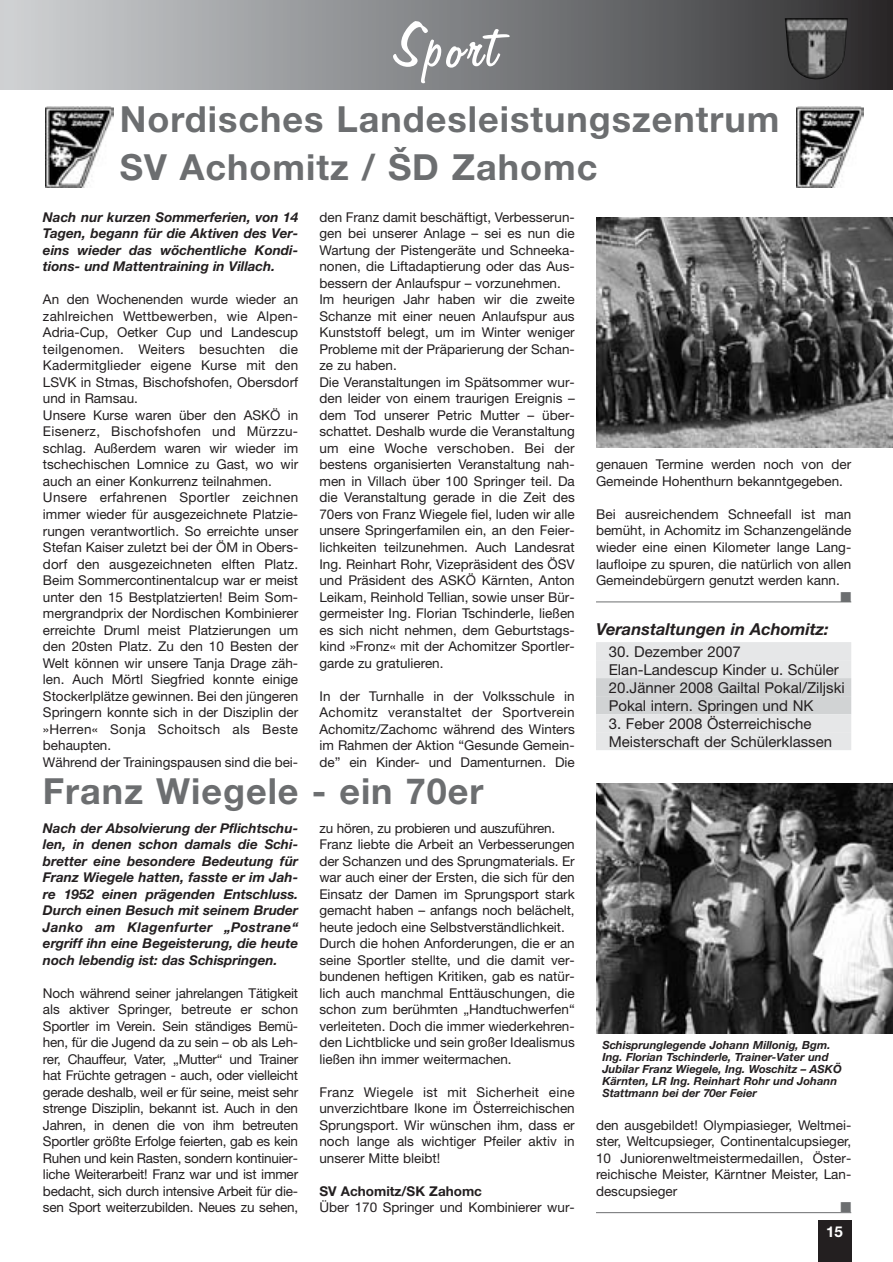
<style>
.page{position:relative;width:893px;height:1262px;background:#fff}
.page>*{position:absolute;margin:0;border:0;box-sizing:border-box;transform-origin:0 0}
.t1{font:72px "Freehand 575 BT Regular B";letter-spacing:.05em;color:#fff}
.t2{font:700 36px/48px "Helvetica Neue";letter-spacing:.03em;color:#6c6e70}
.t3{font:italic 700 16.5px "Helvetica Neue";color:#231f20}
.t4{font:15px/18px "Helvetica Neue";color:#231f20}
.t5{font:700 15px "Helvetica Neue";color:#fff}
.t6{font:14.25px "Zapf Dingbats";color:#6c6e70}
.t7{font:13.5px/16.5px "Helvetica Neue";color:#231f20;text-align:justify}
.t8{font:italic 700 13.5px/16.5px "Helvetica Neue";color:#231f20;text-align:justify}
.t9{font:700 13.5px "Helvetica Neue";color:#231f20}
.t10{font:italic 700 11.25px/12px "Helvetica Neue";color:#231f20}
</style>
<div class="page">
<div style="left:1px;top:0;width:891px;height:89px;background:linear-gradient(to right,#d1d4d7,#303031)"></div>
<img style="left:784px;top:18px;width:63px;height:62px">
<div style="left:818px;top:1220px;width:33px;height:42px;background:#231f20"></div>
<div style="left:1px;top:0;width:8px;height:89px;background:#cfd1d3"></div>
<hr style="left:596px;top:601px;width:255px;height:1px;background:#6c6e70">
<svg style="left:796px;top:107px;width:68px;height:81px"></svg>
<img style="left:796px;top:106px;width:67px;height:81px">
<img style="left:46px;top:106px;width:67px;height:81px">
<img style="left:596px;top:218px;width:296px;height:229px">
<hr style="left:596px;top:1212px;width:255px;height:1px;background:#6c6e70">
<img style="left:596px;top:783px;width:296px;height:250px">
<div style="left:596px;top:642px;width:255px;height:18px;background:#e6e7e8"></div>
<div style="left:596px;top:660px;width:255px;height:18px;background:#e6e7e8"></div>
<div style="left:596px;top:678px;width:255px;height:18px;background:#d1d3d4"></div>
<div style="left:596px;top:696px;width:255px;height:18px;background:#d1d3d4"></div>
<div style="left:596px;top:714px;width:255px;height:18px;background:#e6e7e8"></div>
<div style="left:596px;top:732px;width:255px;height:18px;background:#e6e7e8"></div>
<h1 class="t1" style="left:395px;top:-1px;width:105px">Sport</h1>
<h2 class="t2" style="left:120px;top:98px;width:661px">Nordisches Landesleistungszentrum<br>SV Achomitz / Sˇ D Zahomc</h2>
<p class="t8" style="left:43px;top:210px;width:257px">Nach nur kurzen Sommerferien, von 14<br>Tagen, begann für die Aktiven des Ver&shy;eins wieder das wöchentliche Kondi&shy;tions- und Mattentraining in Villach.</p>
<p class="t7" style="left:43px;top:293px;width:257px;text-align:left">An den Wochenenden wurde wieder an zahlreichen Wettbewerben, wie Alpen-Adria-Cup, Oetker Cup und Landescup teilgenomen. Weiters besuchten die Kadermitglieder eigene Kurse mit den LSVK in Stmas, Bischofshofen, Obersdorf und in Ramsau.<br>Unsere Kurse waren über den ASKÖ in Eisenerz, Bischofshofen und Mürzzu&shy;schlag. Außerdem waren wir wieder im tschechischen Lomnice zu Gast, wo wir auch an einer Konkurrenz teilnahmen.<br>Unsere erfahrenen Sportler zeichnen immer wieder für ausgezeichnete Platzie&shy;rungen verantwortlich. So erreichte unser Stefan Kaiser zuletzt bei der ÖM in Obers&shy;dorf den ausgezeichneten elften Platz.<br>Beim Sommercontinentalcup war er meist unter den 15 Bestplatzierten! Beim Som&shy;mergrandprix der Nordischen Kombinierer erreichte Druml meist Platzierungen um den 20sten Platz. Zu den 10 Besten der Welt können wir unsere Tanja Drage zäh&shy;len. Auch Mörtl Siegfried konnte einige Stockerlplätze gewinnen. Bei den jüngeren Springern konnte sich in der Disziplin der »Herren« Sonja Schoitsch als Beste behaupten.<br>Während der Trainingspausen sind die bei-</p>
<p class="t7" style="left:319px;top:210px;width:257px;text-align:left">den Franz damit beschäftigt, Verbesserun&shy;gen bei unserer Anlage – sei es nun die Wartung der Pistengeräte und Schneeka&shy;nonen, die Liftadaptierung oder das Aus&shy;bessern der Anlaufspur – vorzunehmen.<br>Im heurigen Jahr haben wir die zweite Schanze mit einer neuen Anlaufspur aus Kunststoff belegt, um im Winter weniger Probleme mit der Präparierung der Schan&shy;ze zu haben.<br>Die Veranstaltungen im Spätsommer wur&shy;den leider von einem traurigen Ereignis – dem Tod unserer Petric Mutter – über&shy;schattet. Deshalb wurde die Veranstaltung um eine Woche verschoben. Bei der bestens organisierten Veranstaltung nah&shy;men in Villach über 100 Springer teil. Da die Veranstaltung gerade in die Zeit des 70ers von Franz Wiegele fiel, luden wir alle unsere Springerfamilen ein, an den Feier&shy;lichkeiten teilzunehmen. Auch Landesrat Ing. Reinhart Rohr, Vizepräsident des ÖSV und Präsident des ASKÖ Kärnten, Anton Leikam, Reinhold Tellian, sowie unser Bür&shy;germeister Ing. Florian Tschinderle, ließen es sich nicht nehmen, dem Geburtstags&shy;kind »Fronz« mit der Achomitzer Sportler&shy;garde zu gratulieren.</p>
<p class="t7" style="left:319px;top:689px;width:257px">In der Turnhalle in der Volksschule in Achomitz veranstaltet der Sportverein Achomitz/Zachomc während des Winters im Rahmen der Aktion “Gesunde Gemein&shy;de” ein Kinder- und Damenturnen. Die</p>
<p class="t7" style="left:596px;top:458px;width:257px">genauen Termine werden noch von der<br>Gemeinde Hohenthurn bekanntgegeben.</p>
<p class="t7" style="left:596px;top:507px;width:257px">Bei ausreichendem Schneefall ist man bemüht, in Achomitz im Schanzengelände wieder eine einen Kilometer lange Lang&shy;laufloipe zu spuren, die natürlich von allen Gemeindebürgern genutzt werden kann.</p>
<p class="t6" style="left:840px;top:590px;width:12px">■</p>
<p class="t3" style="left:596px;top:623px;width:234px">Veranstaltungen in Achomitz:</p>
<p class="t4" style="left:608px;top:644px;width:237px">30. Dezember 2007<br>Elan-Landescup Kinder u. Schüler<br>20.Jänner 2008 Gailtal Pokal/Ziljski<br>Pokal intern. Springen und NK</p>
<p class="t4" style="left:608px;top:716px;width:225px">3. Feber 2008 Österreichische<br>Meisterschaft der Schülerklassen</p>
<h2 class="t2" style="left:43px;top:770px;width:442px">Franz Wiegele - ein 70er</h2>
<p class="t8" style="left:43px;top:820px;width:257px">Nach der Absolvierung der Pflichtschu&shy;len, in denen schon damals die Schi&shy;bretter eine besondere Bedeutung für Franz Wiegele hatten, fasste er im Jah&shy;re 1952 einen prägenden Entschluss.<br>Durch einen Besuch mit seinem Bruder Janko am Klagenfurter „Postrane“ ergriff ihn eine Begeisterung, die heute noch lebendig ist: das Schispringen.</p>
<p class="t7" style="left:43px;top:986px;width:257px">Noch während seiner jahrelangen Tätigkeit als aktiver Springer, betreute er schon Sportler im Verein. Sein ständiges Bemü&shy;hen, für die Jugend da zu sein – ob als Leh&shy;rer, Chauffeur, Vater, „Mutter“ und Trainer hat Früchte getragen - auch, oder vielleicht gerade deshalb, weil er für seine, meist sehr strenge Disziplin, bekannt ist. Auch in den Jahren, in denen die von ihm betreuten Sportler größte Erfolge feierten, gab es kein Ruhen und kein Rasten, sondern kontinuier&shy;liche Weiterarbeit! Franz war und ist immer bedacht, sich durch intensive Arbeit für die&shy;sen Sport weiterzubilden. Neues zu sehen,</p>
<p class="t7" style="left:319px;top:821px;width:257px;text-align:left">zu hören, zu probieren und auszuführen.<br>Franz liebte die Arbeit an Verbesserungen der Schanzen und des Sprungmaterials. Er war auch einer der Ersten, die sich für den Einsatz der Damen im Sprungsport stark gemacht haben – anfangs noch belächelt, heute jedoch eine Selbstverständlichkeit.<br>Durch die hohen Anforderungen, die er an seine Sportler stellte, und die damit ver&shy;bundenen heftigen Kritiken, gab es natür&shy;lich auch manchmal Enttäuschungen, die schon zum berühmten „Handtuchwerfen“ verleiteten. Doch die immer wiederkehren&shy;den Lichtblicke und sein großer Idealismus ließen ihn immer weitermachen.</p>
<p class="t7" style="left:319px;top:1085px;width:257px">Franz Wiegele ist mit Sicherheit eine unverzichtbare Ikone im Österreichischen Sprungsport. Wir wünschen ihm, dass er noch lange als wichtiger Pfeiler aktiv in unserer Mitte bleibt!</p>
<p class="t9" style="left:319px;top:1186px;width:164px">SV Achomitz/SK Zahomc</p>
<p class="t7" style="left:319px;top:1200px;width:257px">Über 170 Springer und Kombinierer wur-</p>
<p class="t10" style="left:602px;top:1040px;width:241px">Schisprunglegende Johann Millonig, Bgm.<br>Ing. Florian Tschinderle, Trainer-Vater und Jubilar Franz Wiegele, Ing. Woschitz – ASKÖ Kärnten, LR Ing. Reinhart Rohr und Johann Stattmann bei der 70er Feier</p>
<p class="t7" style="left:596px;top:1118px;width:257px">den ausgebildet! Olympiasieger, Weltmei&shy;ster, Weltcupsieger, Continentalcupsieger, 10 Juniorenweltmeistermedaillen, Öster&shy;reichische Meister, Kärntner Meister, Lan&shy;descupsieger</p>
<p class="t6" style="left:840px;top:1200px;width:12px">■</p>
<p class="t5" style="left:826px;top:1225px;width:18px">15</p>
</div>
